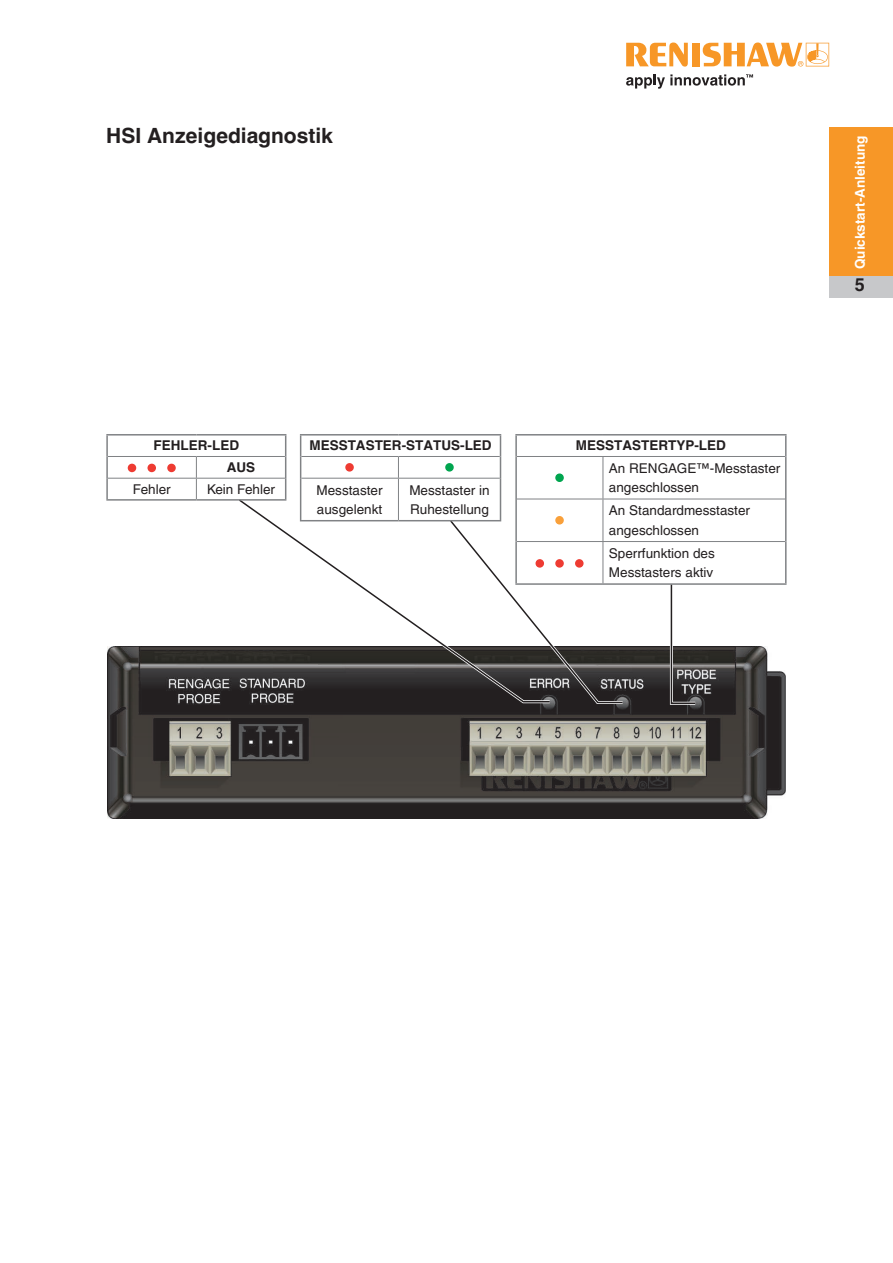
<style>
.page{position:relative;width:893px;height:1263px;background:#fff}
.page>*{position:absolute;margin:0;border:0;box-sizing:border-box;transform-origin:0 0}
.Heading_1{font:700 21px "Helvetica LT Pro";color:#231f20}
.t1{font:700 18px "Helvetica LT Pro";color:#231f20}
._9pt_table_text{font:13.5px/19.5px "Helvetica LT Pro";color:#231f20}
._6_pt_left{font:13.5px/19.5px "Helvetica LT Pro";color:#231f20}
.Trigger_Logic{font:700 13.5px "Helvetica LT Pro";color:#231f20}
.t2{font:700 13.5px "Helvetica LT Pro";color:#fff}
</style>
<div class="page">
<svg style="left:626px;top:43px;width:62px;height:24px"></svg>
<div style="left:692px;top:43px;width:8px;height:23px;background:#f79727"></div>
<svg style="left:703px;top:43px;width:126px;height:24px"></svg>
<svg style="left:626px;top:74px;width:127px;height:15px"></svg>
<div style="left:829px;top:128px;width:64px;height:148px;background:#f79727"></div>
<div style="left:829px;top:276px;width:64px;height:22px;background:#c7c8ca"></div>
<img style="left:107px;top:646px;width:679px;height:173px">
<svg style="left:237px;top:498px;width:314px;height:205px"></svg>
<svg style="left:424px;top:519px;width:201px;height:186px"></svg>
<svg style="left:668px;top:585px;width:30px;height:121px"></svg>
<hr style="left:106px;top:434px;width:90px;height:1px;background:#808285">
<hr style="left:106px;top:435px;width:2px;height:21px;background:#808285">
<hr style="left:196px;top:434px;width:90px;height:1px;background:#808285">
<hr style="left:106px;top:456px;width:2px;height:22px;background:#808285">
<hr style="left:106px;top:478px;width:2px;height:21px;background:#808285">
<svg style="left:285px;top:435px;width:1px;height:64px"></svg>
<hr style="left:106px;top:499px;width:90px;height:2px;background:#808285">
<hr style="left:196px;top:499px;width:90px;height:2px;background:#808285">
<hr style="left:108px;top:456px;width:88px;height:1px;background:#808285">
<hr style="left:196px;top:456px;width:89px;height:1px;background:#808285">
<hr style="left:108px;top:478px;width:88px;height:1px;background:#808285">
<hr style="left:196px;top:478px;width:89px;height:1px;background:#808285">
<svg style="left:196px;top:457px;width:1px;height:42px"></svg>
<div style="left:128px;top:464px;width:7px;height:7px;background:#ee3b32;border-radius:50%"></div>
<div style="left:128px;top:464px;width:8px;height:8px;border:2px solid #ee3b32;border-radius:50%"></div>
<div style="left:148px;top:464px;width:7px;height:7px;background:#ee3b32;border-radius:50%"></div>
<div style="left:147px;top:464px;width:9px;height:8px;border:2px solid #ee3b32;border-radius:50%"></div>
<div style="left:168px;top:464px;width:7px;height:7px;background:#ee3b32;border-radius:50%"></div>
<div style="left:167px;top:464px;width:9px;height:8px;border:2px solid #ee3b32;border-radius:50%"></div>
<hr style="left:300px;top:434px;width:98px;height:1px;background:#808285">
<hr style="left:398px;top:434px;width:103px;height:1px;background:#808285">
<svg style="left:300px;top:435px;width:1px;height:43px"></svg>
<svg style="left:500px;top:435px;width:1px;height:43px"></svg>
<hr style="left:300px;top:478px;width:1px;height:42px;background:#808285">
<hr style="left:500px;top:478px;width:1px;height:42px;background:#808285">
<hr style="left:300px;top:520px;width:98px;height:1px;background:#808285">
<hr style="left:398px;top:520px;width:103px;height:1px;background:#808285">
<hr style="left:301px;top:456px;width:97px;height:1px;background:#808285">
<hr style="left:398px;top:456px;width:102px;height:1px;background:#808285">
<svg style="left:398px;top:457px;width:1px;height:21px"></svg>
<hr style="left:301px;top:478px;width:97px;height:1px;background:#808285">
<hr style="left:398px;top:478px;width:102px;height:1px;background:#808285">
<hr style="left:398px;top:478px;width:1px;height:42px;background:#808285">
<div style="left:346px;top:464px;width:7px;height:7px;background:#ee3b32;border-radius:50%"></div>
<div style="left:345px;top:463px;width:9px;height:9px;border:2px solid #ee3b32;border-radius:50%"></div>
<div style="left:446px;top:464px;width:7px;height:7px;background:#00a54f;border-radius:50%"></div>
<div style="left:445px;top:463px;width:9px;height:9px;border:2px solid #00a54f;border-radius:50%"></div>
<hr style="left:785px;top:435px;width:2px;height:21px;background:#808285">
<hr style="left:515px;top:434px;width:88px;height:1px;background:#808285">
<hr style="left:515px;top:435px;width:2px;height:21px;background:#808285">
<hr style="left:603px;top:434px;width:184px;height:1px;background:#808285">
<hr style="left:515px;top:456px;width:2px;height:43px;background:#808285">
<hr style="left:785px;top:456px;width:2px;height:43px;background:#808285">
<hr style="left:515px;top:499px;width:2px;height:42px;background:#808285">
<hr style="left:785px;top:499px;width:2px;height:42px;background:#808285">
<hr style="left:515px;top:541px;width:2px;height:42px;background:#808285">
<hr style="left:785px;top:541px;width:2px;height:42px;background:#808285">
<hr style="left:515px;top:583px;width:88px;height:2px;background:#808285">
<hr style="left:603px;top:583px;width:184px;height:2px;background:#808285">
<hr style="left:517px;top:456px;width:86px;height:1px;background:#808285">
<hr style="left:603px;top:456px;width:182px;height:1px;background:#808285">
<hr style="left:603px;top:457px;width:1px;height:42px;background:#808285">
<hr style="left:517px;top:499px;width:86px;height:1px;background:#808285">
<hr style="left:603px;top:499px;width:182px;height:1px;background:#808285">
<hr style="left:603px;top:499px;width:1px;height:42px;background:#808285">
<hr style="left:517px;top:541px;width:86px;height:1px;background:#808285">
<hr style="left:603px;top:541px;width:182px;height:1px;background:#808285">
<hr style="left:603px;top:542px;width:1px;height:41px;background:#808285">
<div style="left:556px;top:474px;width:7px;height:7px;background:#00a54f;border-radius:50%"></div>
<div style="left:555px;top:473px;width:9px;height:9px;border:2px solid #00a54f;border-radius:50%"></div>
<div style="left:556px;top:517px;width:7px;height:7px;background:#f9a03a;border-radius:50%"></div>
<div style="left:555px;top:516px;width:9px;height:8px;border:2px solid #f9a03a;border-radius:50%"></div>
<div style="left:536px;top:560px;width:7px;height:7px;background:#ee3b32;border-radius:50%"></div>
<div style="left:535px;top:559px;width:9px;height:9px;border:2px solid #ee3b32;border-radius:50%"></div>
<div style="left:556px;top:560px;width:7px;height:7px;background:#ee3b32;border-radius:50%"></div>
<div style="left:555px;top:559px;width:9px;height:9px;border:2px solid #ee3b32;border-radius:50%"></div>
<div style="left:576px;top:560px;width:7px;height:7px;background:#ee3b32;border-radius:50%"></div>
<div style="left:575px;top:559px;width:9px;height:9px;border:2px solid #ee3b32;border-radius:50%"></div>
<p class="Heading_1" style="left:106px;top:122px;width:228px">HSI Anzeigediagnostik</p>
<p class="Trigger_Logic" style="left:154px;top:437px;width:87px">FEHLER-LED</p>
<p class="Trigger_Logic" style="left:227px;top:459px;width:30px">AUS</p>
<p class="_9pt_table_text" style="left:133px;top:479px;width:39px">Fehler</p>
<p class="_9pt_table_text" style="left:207px;top:479px;width:70px">Kein Fehler</p>
<p class="Trigger_Logic" style="left:309px;top:437px;width:184px">MESSTASTER-STATUS-LED</p>
<p class="_9pt_table_text" style="left:317px;top:480px;width:68px">Messtaster ausgelenkt</p>
<p class="_9pt_table_text" style="left:409px;top:480px;width:82px">Messtaster in<br>Ruhestellung</p>
<p class="Trigger_Logic" style="left:576px;top:437px;width:152px">MESSTASTERTYP-LED</p>
<p class="_9pt_table_text" style="left:609px;top:458px;width:173px">An RENGAGE™-Messtaster angeschlossen</p>
<p class="_6_pt_left" style="left:609px;top:501px;width:143px">An Standardmesstaster angeschlossen</p>
<p class="_6_pt_left" style="left:609px;top:543px;width:107px">Sperrfunktion des<br>Messtasters aktiv</p>
<p class="t2" style="left:852px;top:269px;width:135px;rotate:-90deg">Quickstart-Anleitung</p>
<h2 class="t1" style="left:855px;top:274px;width:12px">5</h2>
</div>
